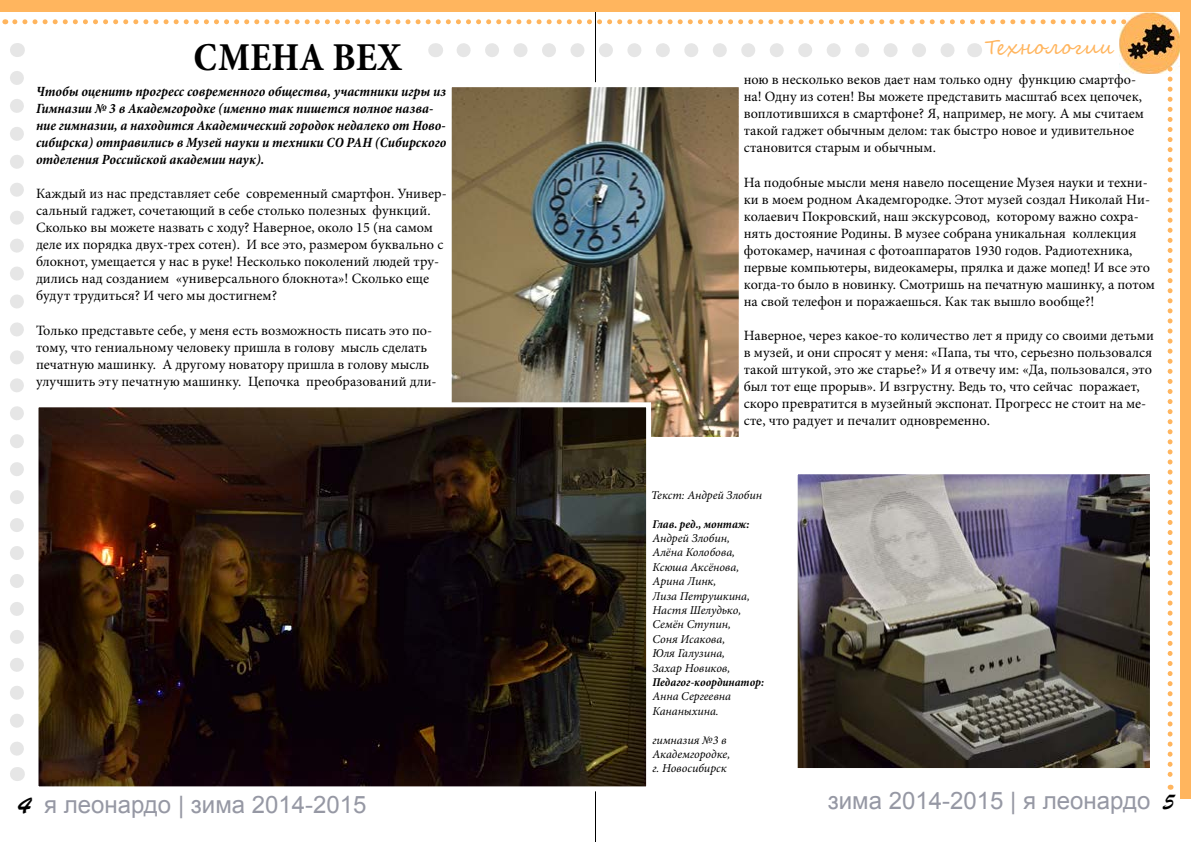
<style>
.page{position:relative;width:1191px;height:842px;background:#fff}
.page>*{position:absolute;margin:0;border:0;box-sizing:border-box;transform-origin:0 0}
.t1{font:700 condensed 40px "Minion Pro";color:#000}
.t2{font:24px "Arial";color:#9698a4}
.t3{font:20px "Segoe Script";color:#ffb55e}
.t4{font:14.2px/17px "Minion Pro";color:#000}
.t5{font:italic 700 condensed 14.2px/17px "Minion Pro";color:#000}
.t6{font:italic 12px/14.4px "Minion Pro";color:#000}
.t7{font:italic 700 condensed 12px "Minion Pro";color:#000}
.s1{font-family:"Brush Script Std";color:#000}
.s2{font-family:"Brush Script";color:#000}
</style>
<div class="page">
<hr style="left:595px;top:0;width:1px;height:842px;background:#000">
<img style="left:1119px;top:12px;width:61px;height:62px">
<div style="left:0;top:1px;width:1191px;height:11px;background:#ffb55e"></div>
<svg style="left:1167px;top:69px;width:5px;height:721px"></svg>
<div style="left:1180px;top:11px;width:10px;height:788px;background:#ffb55e"></div>
<svg style="left:15px;top:19px;width:1118px;height:5px"></svg>
<img style="left:453px;top:88px;width:284px;height:348px">
<div style="left:447px;top:82px;width:296px;height:360px;border:5px solid #fff"></div>
<img style="left:798px;top:475px;width:351px;height:292px">
<div style="left:792px;top:469px;width:363px;height:304px;border:5px solid #fff"></div>
<svg style="left:463px;top:43px;width:492px;height:14px"></svg>
<svg style="left:435px;top:43px;width:1px;height:14px"></svg>
<svg style="left:974px;top:43px;width:1px;height:14px"></svg>
<svg style="left:10px;top:78px;width:14px;height:678px"></svg>
<svg style="left:17px;top:43px;width:1px;height:14px"></svg>
<svg style="left:17px;top:767px;width:1px;height:14px"></svg>
<img style="left:40px;top:408px;width:605px;height:377px">
<div style="left:34px;top:402px;width:617px;height:389px;border:5px solid #fff"></div>
<h1 class="t1" style="left:194px;top:29px;width:210px">СМЕНА ВЕХ</h1>
<p class="t5" style="left:36px;top:83px;width:412px">Чтобы оценить прогресс современного общества, участники игры из Гимназии № 3 в Академгородке (именно так пишется полное назва&shy;ние гимназии, а находится Академический городок недалеко от Ново&shy;сибирска) отправились в Музей науки и техники СО РАН (Сибирского отделения Российской академии наук).</p>
<p class="t4" style="left:36px;top:185px;width:412px">Каждый из нас представляет себе современный смартфон. Универ&shy;сальный гаджет, сочетающий в себе столько полезных функций.<br>Сколько вы можете назвать с ходу? Наверное, около 15 (на самом деле их порядка двух-трех сотен). И все это, размером буквально с блокнот, умещается у нас в руке! Несколько поколений людей тру&shy;дились над созданием «универсального блокнота»! Сколько еще будут трудиться? И чего мы достигнем?</p>
<p class="t4" style="left:36px;top:322px;width:402px">Только представьте себе, у меня есть возможность писать это по&shy;тому, что гениальному человеку пришла в голову мысль сделать печатную машинку. А другому новатору пришла в голову мысль улучшить эту печатную машинку. Цепочка преобразований дли-</p>
<h3 class="t3" style="left:984px;top:31px;width:130px">Технологии</h3>
<p class="t4" style="left:743px;top:71px;width:401px">ною в несколько веков дает нам только одну функцию смартфо&shy;на! Одну из сотен! Вы можете представить масштаб всех цепочек, воплотившихся в смартфоне? Я, например, не могу. А мы считаем такой гаджет обычным делом: так быстро новое и удивительное становится старым и обычным.</p>
<p class="t4" style="left:743px;top:174px;width:413px">На подобные мысли меня навело посещение Музея науки и техни&shy;ки в моем родном Академгородке. Этот музей создал Николай Ни&shy;колаевич Покровский, наш экскурсовод, которому важно сохра&shy;нять достояние Родины. В музее собрана уникальная коллекция фотокамер, начиная с фотоаппаратов 1930 годов. Радиотехника, первые компьютеры, видеокамеры, прялка и даже мопед! И все это когда-то было в новинку. Смотришь на печатную машинку, а потом на свой телефон и поражаешься. Как так вышло вообще?!</p>
<p class="t4" style="left:743px;top:327px;width:412px">Наверное, через какое-то количество лет я приду со своими детьми в музей, и они спросят у меня: «Папа, ты что, серьезно пользовался такой штукой, это же старье?» И я отвечу им: «Да, пользовался, это был тот еще прорыв». И взгрустну. Ведь то, что сейчас поражает, скоро превратится в музейный экспонат. Прогресс не стоит на ме&shy;сте, что радует и печалит одновременно.</p>
<p class="t6" style="left:651px;top:488px;width:112px">Текст: Андрей Злобин</p>
<p class="t7" style="left:652px;top:515px;width:98px">Глав. ред., монтаж:</p>
<p class="t6" style="left:652px;top:531px;width:99px">Андрей Злобин,<br>Алёна Колобова,<br>Ксюша Аксёнова,<br>Арина Линк,<br>Лиза Петрушкина,<br>Настя Шелудько,<br>Семён Ступин,<br>Соня Исакова,<br>Юля Галузина,<br>Захар Новиков,</p>
<p class="t7" style="left:652px;top:674px;width:113px">Педагог-координатор:</p>
<p class="t6" style="left:652px;top:689px;width:80px">Анна Сергеевна<br>Кананыхина.</p>
<p class="t6" style="left:652px;top:732px;width:79px">гимназия №3 в<br>Академгородке, г. Новосибирск</p>
<h2 class="t2" style="left:17px;top:789px;width:351px"><span class="s1">4</span> я леонардо | зима 2014-2015</h2>
<h2 class="t2" style="left:828px;top:785px;width:347px">зима 2014-2015 | я леонардо <span class="s2">5</span></h2>
</div>
